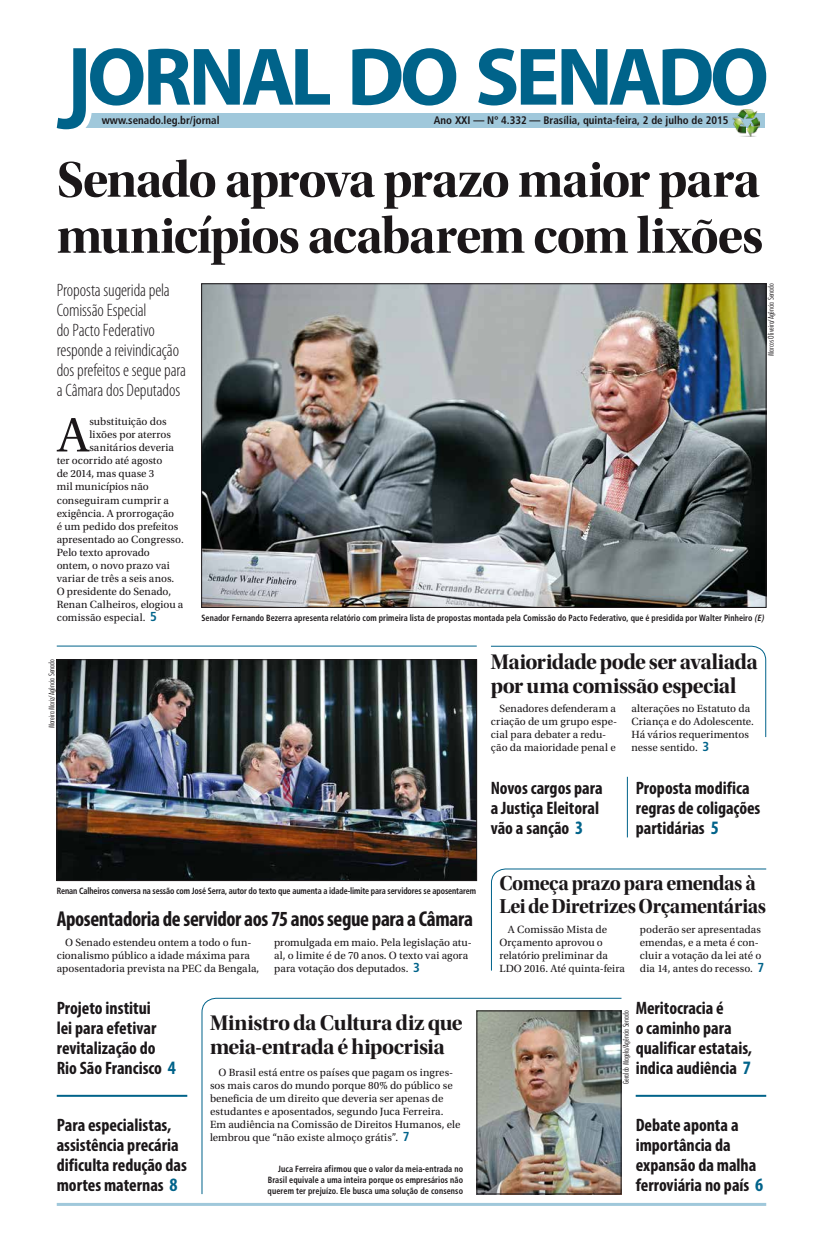
<style>
.page{position:relative;width:823px;height:1248px;background:#fff}
.page>*{position:absolute;margin:0;border:0;box-sizing:border-box;transform-origin:0 0}
.t1{font:52px/56px "Utopia Std Bold Disp";letter-spacing:-.03em;color:#1b1719}
.t2{font:50.8px "Utopia Std";color:#1b1719}
.t3{font:22px/24px "Utopia Std Bold Disp";letter-spacing:-.02em;color:#1b1719}
.t4{font:700 condensed 21.6px "Myriad Pro";letter-spacing:-.015em;color:#1b1719}
.t5{font:21px/23px "Utopia Std Bold Disp";letter-spacing:-.02em;color:#1b1719;scale:.96 1}
.t6{font:700 condensed 18px/20px "Myriad Pro";color:#1b1719}
.t7{font:300 condensed 18px/20px "Myriad Pro";letter-spacing:-.005em;color:#1b1719}
.t8{font:11px/13px "Utopia Std";letter-spacing:.005em;color:#1b1719}
.t9{font:700 condensed 10.9px "Frutiger";color:#1b1719}
.t10{font:700 condensed 9px/11px "Frutiger";letter-spacing:.005em;color:#1b1719;text-align:justify;scale:.9 1}
.t11{font:300 condensed 8px "Futura BT";color:#1b1719}
.s1{font-family:"Frutiger";font-weight:700;font-stretch:condensed;font-size:13px;color:#00638a}
.s2{font-style:italic}
.s3{font-size:19px;color:#00638a}
</style>
<div class="page">
<hr style="left:57px;top:1202px;width:708px;height:3px;background:#a0c8db">
<div style="left:75px;top:113px;width:689px;height:14px;background:#a0c8db"></div>
<svg style="left:57px;top:48px;width:273px;height:82px"></svg>
<svg style="left:352px;top:48px;width:104px;height:57px"></svg>
<svg style="left:478px;top:48px;width:287px;height:57px"></svg>
<img style="left:731px;top:109px;width:28px;height:27px">
<svg style="left:491px;top:645px;width:275px;height:93px"></svg>
<svg style="left:491px;top:868px;width:275px;height:103px"></svg>
<img style="left:203px;top:285px;width:560px;height:320px">
<img style="left:59px;top:661px;width:415px;height:217px">
<div style="left:57px;top:659px;width:419px;height:221px;border:1px solid #1b1719"></div>
<svg style="left:201px;top:997px;width:421px;height:197px"></svg>
<hr style="left:57px;top:1094px;width:130px;height:2px;background:#00638a">
<hr style="left:635px;top:1094px;width:130px;height:2px;background:#00638a">
<hr style="left:57px;top:645px;width:419px;height:1px;background:#00638a">
<hr style="left:626px;top:776px;width:1px;height:61px;background:#00638a">
<img style="left:478px;top:1012px;width:141px;height:179px">
<div style="left:476px;top:1010px;width:145px;height:183px;border:1px solid #1b1719"></div>
<p class="t9" style="left:102px;top:114px;width:119px">www.senado.leg.br/jornal</p>
<p class="t9" style="left:433px;top:114px;width:296px">Ano XXI — Nº 4.332 — Brasília, quinta-feira, 2 de julho de 2015</p>
<h1 class="t1" style="left:57px;top:152px;width:707px">Senado aprova prazo maior para municípios acabarem com lixões</h1>
<h3 class="t7" style="left:57px;top:280px;width:131px">Proposta sugerida pela<br>Comissão Especial<br>do Pacto Federativo responde a reivindicação dos prefeitos e segue para a Câmara dos Deputados</h3>
<h2 class="t2" style="left:57px;top:407px;width:34px">A</h2>
<p class="t8" style="left:89px;top:415px;width:79px">substituição dos</p>
<p class="t11" style="left:765px;top:356px;width:74px;rotate:-90deg">Marcos Oliveira/Agência Senado</p>
<p class="t8" style="left:89px;top:428px;width:83px">lixões por aterros</p>
<p class="t8" style="left:89px;top:441px;width:86px">sanitários deveria</p>
<p class="t8" style="left:57px;top:454px;width:107px">ter ocorrido até agosto</p>
<p class="t8" style="left:57px;top:467px;width:99px">de 2014, mas quase 3</p>
<p class="t8" style="left:57px;top:480px;width:93px">mil municípios não</p>
<p class="t8" style="left:57px;top:493px;width:114px">conseguiram cumprir a</p>
<p class="t8" style="left:57px;top:506px;width:119px">exigência. A prorrogação</p>
<p class="t8" style="left:57px;top:519px;width:123px">é um pedido dos prefeitos</p>
<p class="t8" style="left:57px;top:532px;width:128px">apresentado ao Congresso.</p>
<p class="t8" style="left:57px;top:545px;width:95px">Pelo texto aprovado</p>
<p class="t8" style="left:57px;top:558px;width:115px">ontem, o novo prazo vai</p>
<p class="t8" style="left:57px;top:571px;width:119px">variar de três a seis anos.</p>
<p class="t8" style="left:57px;top:584px;width:116px">O presidente do Senado,</p>
<p class="t8" style="left:57px;top:597px;width:128px">Renan Calheiros, elogiou a</p>
<p class="t8" style="left:57px;top:610px;width:101px">comissão especial. <span class="s1">5</span></p>
<p class="t10" style="left:201px;top:612px;width:628px">Senador Fernando Bezerra apresenta relatório com primeira lista de propostas montada pela Comissão do Pacto Federativo, que é presidida por Walter Pinheiro <span class="s2">(E)</span></p>
<p class="t11" style="left:47px;top:728px;width:70px;rotate:-90deg">Moreira Mariz/Agência Senado</p>
<p class="t10" style="left:57px;top:885px;width:467px">Renan Calheiros conversa na sessão com José Serra, autor do texto que aumenta a idade-limite para servidores se aposentarem</p>
<h3 class="t4" style="left:57px;top:905px;width:417px">Aposentadoria de servidor aos 75 anos segue para a Câmara</h3>
<p class="t8" style="left:57px;top:935px;width:204px;text-indent:9px">O Senado estendeu ontem a todo o fun&shy;cionalismo público a idade máxima para aposentadoria prevista na PEC da Bengala,</p>
<p class="t8" style="left:274px;top:935px;width:199px">promulgada em maio. Pela legislação atu&shy;al, o limite é de 70 anos. O texto vai agora para votação dos deputados. <span class="s1">3</span></p>
<h3 class="t3" style="left:490px;top:650px;width:268px">Maioridade pode ser avaliada por uma comissão especial</h3>
<p class="t8" style="left:490px;top:701px;width:128px;text-indent:9px">Senadores defenderam a criação de um grupo espe&shy;cial para debater a redu&shy;ção da maioridade penal e</p>
<p class="t8" style="left:631px;top:701px;width:124px">alterações no Estatuto da<br>Criança e do Adolescente.<br>Há vários requerimentos nesse sentido. <span class="s1">3</span></p>
<h3 class="t6" style="left:490px;top:777px;width:113px">Novos cargos para a Justiça Eleitoral vão a sanção <span class="s3">3</span></h3>
<h3 class="t6" style="left:635px;top:777px;width:126px">Proposta modifica regras de coligações partidárias <span class="s3">5</span></h3>
<h3 class="t5" style="left:499px;top:871px;width:279px">Começa prazo para emendas à<br>Lei de Diretrizes Orçamentárias</h3>
<p class="t8" style="left:499px;top:922px;width:127px;text-indent:9px">A Comissão Mista de<br>Orçamento aprovou o relatório preliminar da<br>LDO 2016. Até quinta-feira</p>
<p class="t8" style="left:639px;top:922px;width:126px">poderão ser apresentadas emendas, e a meta é con&shy;cluir a votação da lei até o dia 14, antes do recesso. <span class="s1">7</span></p>
<h3 class="t6" style="left:57px;top:997px;width:121px">Projeto institui<br>lei para efetivar revitalização do<br>Rio São Francisco <span class="s3">4</span></h3>
<h3 class="t6" style="left:635px;top:997px;width:118px">Meritocracia é<br>o caminho para qualificar estatais, indica audiência <span class="s3">7</span></h3>
<p class="t11" style="left:620px;top:1083px;width:75px;rotate:-90deg">Geraldo Magela/Agência Senado</p>
<h3 class="t3" style="left:210px;top:1010px;width:254px">Ministro da Cultura diz que meia-entrada é hipocrisia</h3>
<p class="t8" style="left:210px;top:1065px;width:252px;text-indent:9px">O Brasil está entre os países que pagam os ingres&shy;sos mais caros do mundo porque 80% do público se beneficia de um direito que deveria ser apenas de estudantes e aposentados, segundo Juca Ferreira.<br>Em audiência na Comissão de Direitos Humanos, ele lembrou que “não existe almoço grátis”. <span class="s1">7</span></p>
<p class="t10" style="left:267px;top:1163px;width:218px;text-indent:10px">Juca Ferreira afirmou que o valor da meia-entrada no Brasil equivale a uma inteira porque os empresários não querem ter prejuízo. Ele busca uma solução de consenso</p>
<h3 class="t6" style="left:57px;top:1114px;width:132px">Para especialistas, assistência precária dificulta redução das mortes maternas <span class="s3">8</span></h3>
<h3 class="t6" style="left:635px;top:1114px;width:129px">Debate aponta a importância da expansão da malha ferroviária no país <span class="s3">6</span></h3>
</div>
